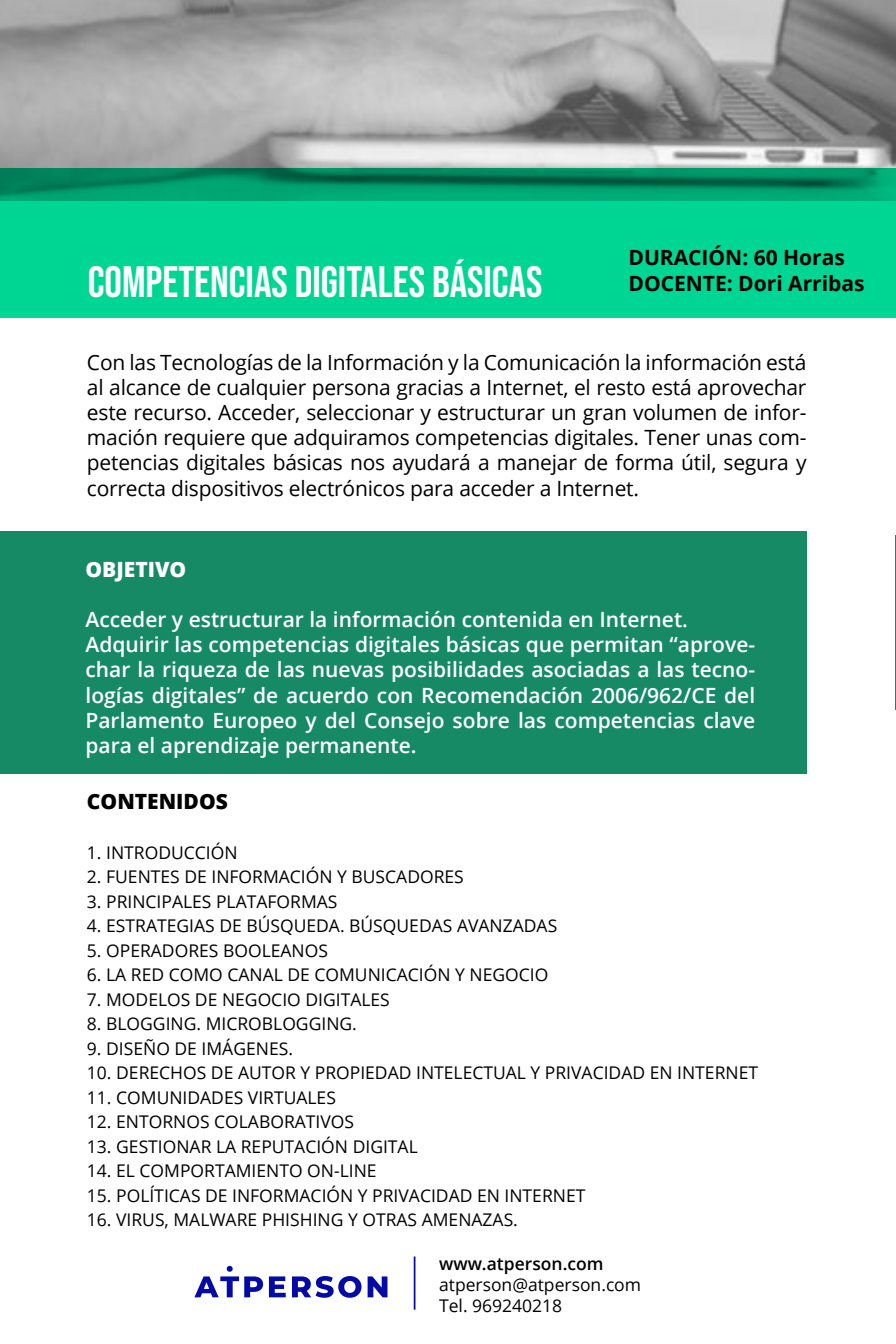
<style>
.page{position:relative;width:896px;height:1344px;background:#fff}
.page>*{position:absolute;margin:0;border:0;box-sizing:border-box;transform-origin:0 0}
.t1{font:43.75px "Bebas Neue";color:#fff}
.t2{font:21px/25.2px "Open Sans";letter-spacing:-.01em;color:#000;text-align:justify}
.t3{font:600 21px/25.2px "Open Sans";color:#fff}
.t4{font:700 21px/25.2px "Open Sans";color:#000}
.t5{font:800 21px "Open Sans";color:#000}
.t6{font:800 21px "Open Sans";color:#fff}
.t7{font:17.5px/21px "Open Sans";color:#000}
.t8{font:600 17.5px "Open Sans";color:#000}
</style>
<div class="page">
<img style="left:0;top:0;width:896px;height:168px">
<hr style="left:895px;top:536px;width:1px;height:174px;background:#158a65">
<div style="left:0;top:531px;width:807px;height:243px;background:#158a65"></div>
<svg style="left:0;top:168px;width:896px;height:149px;background:#00c689"></svg>
<svg style="left:269px;top:1276px;width:17px;height:21px"></svg>
<svg style="left:292px;top:1276px;width:70px;height:22px"></svg>
<svg style="left:368px;top:1276px;width:19px;height:21px"></svg>
<svg style="left:194px;top:1266px;width:69px;height:31px"></svg>
<hr style="left:414px;top:1256px;width:1px;height:54px;background:#030aa6">
<h1 class="t1" style="left:88px;top:257px;width:456px">COMPETENCIAS DIGITALES BÁSICAS</h1>
<p class="t4" style="left:628px;top:245px;width:238px">DURACIÓN: 60 Horas<br>DOCENTE: Dori Arribas</p>
<p class="t2" style="left:87px;top:349px;width:721px">Con las Tecnologías de la Información y la Comunicación la información está al alcance de cualquier persona gracias a Internet, el resto está aprovechar este recurso. Acceder, seleccionar y estructurar un gran volumen de infor&shy;mación requiere que adquiramos competencias digitales. Tener unas com&shy;petencias digitales básicas nos ayudará a manejar de forma útil, segura y correcta dispositivos electrónicos para acceder a Internet.</p>
<p class="t6" style="left:86px;top:553px;width:102px">OBJETIVO</p>
<p class="t3" style="left:86px;top:606px;width:671px">Acceder y estructurar la información contenida en Internet.<br>Adquirir las competencias digitales básicas que permitan “aprove&shy;char la riqueza de las nuevas posibilidades asociadas a las tecno&shy;logías digitales” de acuerdo con Recomendación 2006/962/CE del Parlamento Europeo y del Consejo sobre las competencias clave para el aprendizaje permanente.</p>
<p class="t5" style="left:87px;top:785px;width:142px">CONTENIDOS</p>
<p class="t7" style="left:87px;top:841px;width:152px">1. INTRODUCCIÓN</p>
<p class="t7" style="left:87px;top:866px;width:378px">2. FUENTES DE INFORMACIÓN Y BUSCADORES</p>
<p class="t7" style="left:87px;top:890px;width:252px">3. PRINCIPALES PLATAFORMAS</p>
<p class="t7" style="left:87px;top:915px;width:472px">4. ESTRATEGIAS DE BÚSQUEDA. BÚSQUEDAS AVANZADAS</p>
<p class="t7" style="left:87px;top:939px;width:243px">5. OPERADORES BOOLEANOS</p>
<p class="t7" style="left:87px;top:964px;width:463px">6. LA RED COMO CANAL DE COMUNICACIÓN Y NEGOCIO</p>
<p class="t7" style="left:87px;top:988px;width:304px">7. MODELOS DE NEGOCIO DIGITALES</p>
<p class="t7" style="left:87px;top:1013px;width:271px">8. BLOGGING. MICROBLOGGING.</p>
<p class="t7" style="left:87px;top:1037px;width:208px">9. DISEÑO DE IMÁGENES.</p>
<p class="t7" style="left:87px;top:1062px;width:673px">10. DERECHOS DE AUTOR Y PROPIEDAD INTELECTUAL Y PRIVACIDAD EN INTERNET</p>
<p class="t7" style="left:87px;top:1086px;width:251px">11. COMUNIDADES VIRTUALES</p>
<p class="t7" style="left:87px;top:1111px;width:269px">12. ENTORNOS COLABORATIVOS</p>
<p class="t7" style="left:87px;top:1135px;width:332px">13. GESTIONAR LA REPUTACIÓN DIGITAL</p>
<p class="t7" style="left:87px;top:1160px;width:291px">14. EL COMPORTAMIENTO ON-LINE</p>
<p class="t7" style="left:87px;top:1184px;width:500px">15. POLÍTICAS DE INFORMACIÓN Y PRIVACIDAD EN INTERNET</p>
<p class="t7" style="left:87px;top:1209px;width:433px">16. VIRUS, MALWARE PHISHING Y OTRAS AMENAZAS.</p>
<p class="t8" style="left:439px;top:1252px;width:166px">www.atperson.com</p>
<p class="t7" style="left:439px;top:1274px;width:204px">atperson@atperson.com<br>Tel. 969240218</p>
</div>
